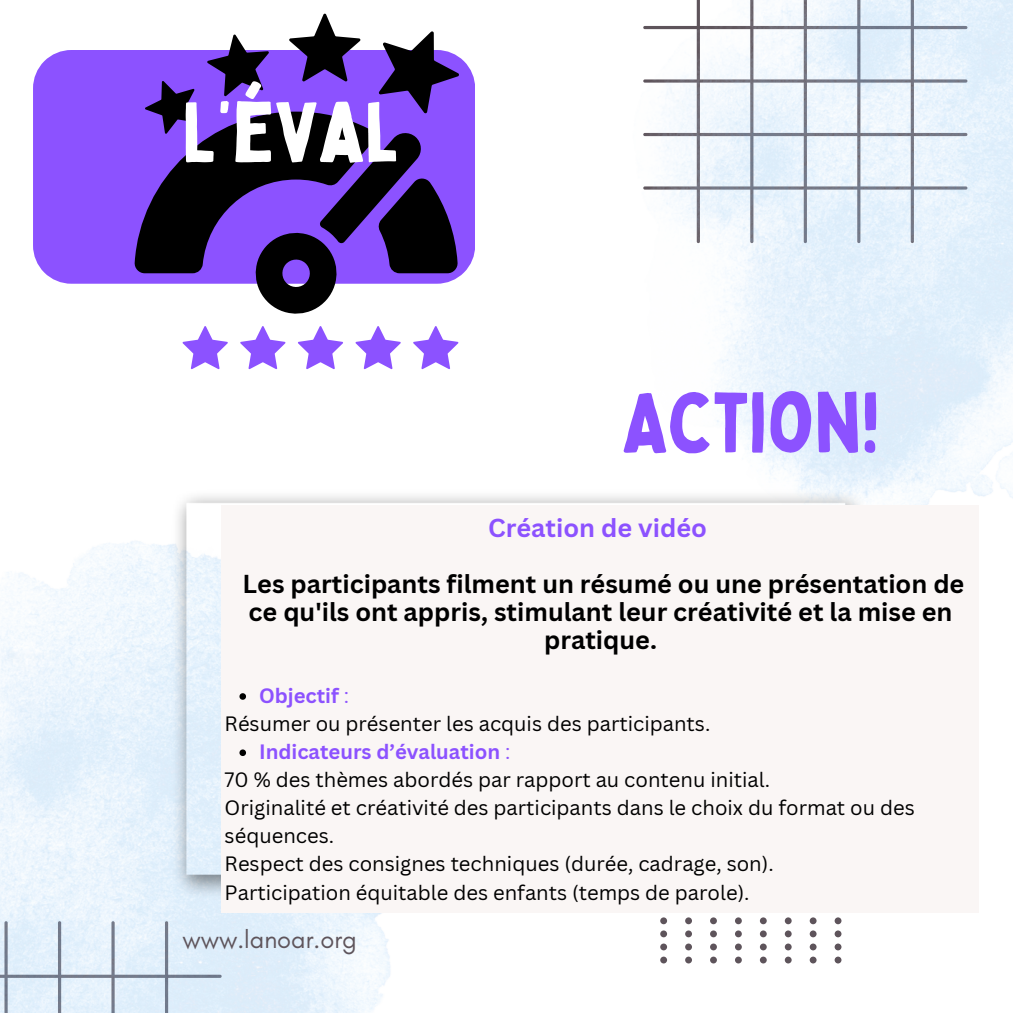
<style>
.page{position:relative;width:1013px;height:1013px;background:#fff}
.page>*{position:absolute;margin:0;border:0;box-sizing:border-box;transform-origin:0 0}
.t1{font:83.5px "Bobby Jones";color:#8c52ff}
.t2{font:83.5px "Bobby Jones";color:#fff}
.t3{font:25.38px "Glacial Indifference";color:#5e545b}
.t4{font:700 25.25px/28.1px "Canva Sans";color:#000;text-align:center}
.t5{font:700 25.25px "Canva Sans";color:#8c52ff}
.t6{font:20.25px/28.1px "Canva Sans";color:#000}
.t7{font:700 20.25px "Canva Sans";color:#8c52ff}
.s1{font-weight:400}
</style>
<div class="page">
<img style="left:0;top:541px;width:390px;height:471px">
<img style="left:643px;top:0;width:369px;height:505px">
<img style="left:171px;top:489px;width:697px;height:410px">
<div style="left:222px;top:505px;width:756px;height:407px;background:#faf6f5"></div>
<svg style="left:239px;top:693px;width:7px;height:6px"></svg>
<svg style="left:239px;top:749px;width:7px;height:7px"></svg>
<svg style="left:182px;top:326px;width:276px;height:43px"></svg>
<div style="left:33px;top:50px;width:442px;height:234px;background:#8c52ff"></div>
<svg style="left:660px;top:917px;width:181px;height:46px"></svg>
<svg style="left:134px;top:14px;width:325px;height:300px"></svg>
<p class="t2" style="left:182px;top:80px;width:219px">L’ÉVAL</p>
<p class="t1" style="left:622px;top:370px;width:259px">ACTION!</p>
<p class="t5" style="left:488px;top:509px;width:220px">Création de vidéo</p>
<p class="t4" style="left:243px;top:569px;width:723px">Les participants filment un résumé ou une présentation de ce qu'ils ont appris, stimulant leur créativité et la mise en pratique.</p>
<p class="t7" style="left:259px;top:681px;width:92px">Objectif <span class="s1">:</span></p>
<h1 class="t6" style="left:225px;top:708px;width:487px">Résumer ou présenter les acquis des participants.</h1>
<p class="t7" style="left:259px;top:737px;width:253px">Indicateurs d’évaluation <span class="s1">:</span></p>
<h1 class="t6" style="left:225px;top:765px;width:547px">70 % des thèmes abordés par rapport au contenu initial.</h1>
<p class="t6" style="left:225px;top:793px;width:691px">Originalité et créativité des participants dans le choix du format ou des séquences.</p>
<h2 class="t6" style="left:225px;top:849px;width:550px">Respect des consignes techniques (durée, cadrage, son).</h2>
<h2 class="t6" style="left:225px;top:877px;width:526px">Participation équitable des enfants (temps de parole).</h2>
<p class="t3" style="left:182px;top:924px;width:176px">www.lanoar.org</p>
</div>
